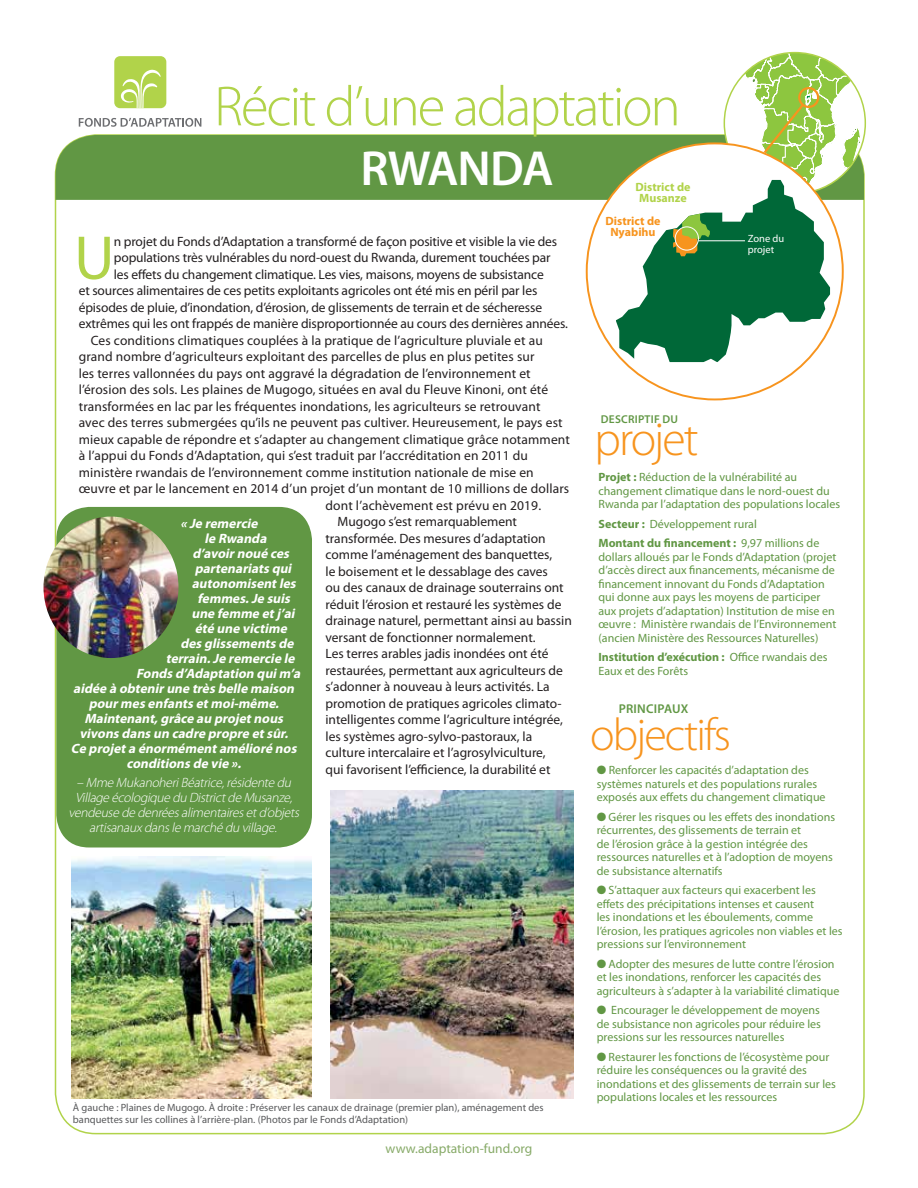
<style>
.page{position:relative;width:918px;height:1188px;background:#fff}
.page>*{position:absolute;margin:0;border:0;box-sizing:border-box;transform-origin:0 0}
.t1{font:62.4px "Myriad Pro";color:#b1d34a}
.t2{font:300 57px "Myriad Pro";letter-spacing:-.04em;color:#b1d34a}
.t3{font:600 49.5px "Myriad Pro";letter-spacing:-.02em;color:#fff}
.t4{font:300 47.85px "Myriad Pro";letter-spacing:-.04em;color:#f7941e}
.t5{font:300 46.05px "Myriad Pro";letter-spacing:-.04em;color:#f7941e}
.t6{font:13.5px "Myriad Pro";color:#231f20}
.t7{font:italic 700 13.5px "Myriad Pro";color:#fff}
.t8{font:italic 300 13.5px/15px "Myriad Pro";color:#fff;text-align:center}
.t9{font:13.5px "Myriad Pro";color:#87aa68}
.t10{font:600 12.75px "Myriad Pro";letter-spacing:.02em;color:#619744}
.t11{font:12px/13.5px "Myriad Pro";color:#619744}
.t12{font:700 12px/10.5px "Myriad Pro";color:#b1d34a;text-align:center}
.t13{font:700 12px/10.5px "Myriad Pro";color:#f7941e;text-align:center}
.t14{font:600 11.4px "Myriad Pro";letter-spacing:.02em;color:#619744}
.t15{font:10.5px/12px "Myriad Pro";color:#58595b}
.t16{font:10.5px/10.5px "Myriad Pro";color:#fff}
.s1{font-weight:700}
</style>
<div class="page">
<div style="left:56px;top:507px;width:256px;height:340px;background:#619744;border-radius:33px"></div>
<div style="left:56px;top:135px;width:560px;height:65px;background:#619744"></div>
<div style="left:587px;top:143px;width:256px;height:256px;background:#fff;border-radius:50%"></div>
<img style="left:71px;top:857px;width:241px;height:242px">
<img style="left:330px;top:790px;width:244px;height:309px">
<img style="left:44px;top:517px;width:134px;height:141px">
<svg style="left:616px;top:53px;width:249px;height:309px"></svg>
<div style="left:114px;top:56px;width:52px;height:52px;background:#b1d34a;border-radius:6px"></div>
<svg style="left:121px;top:70px;width:40px;height:38px"></svg>
<svg style="left:79px;top:118px;width:122px;height:9px"></svg>
<h2 class="t2" style="left:214px;top:72px;width:468px">Récit d’une adaptation</h2>
<h3 class="t3" style="left:360px;top:137px;width:195px">RWANDA</h3>
<p class="t12" style="left:635px;top:182px;width:57px">District de<br>Musanze</p>
<h1 class="t1" style="left:74px;top:219px;width:42px">U</h1>
<p class="t6" style="left:114px;top:233px;width:445px">n projet du Fonds d’Adaptation a transformé de façon positive et visible la vie des</p>
<p class="t6" style="left:114px;top:250px;width:438px">populations très vulnérables du nord-ouest du Rwanda, durement touchées par</p>
<p class="t6" style="left:114px;top:266px;width:431px">les effets du changement climatique. Les vies, maisons, moyens de subsistance</p>
<p class="t6" style="left:79px;top:283px;width:460px">et sources alimentaires de ces petits exploitants agricoles ont été mis en péril par les</p>
<p class="t6" style="left:79px;top:299px;width:465px">épisodes de pluie, d’inondation, d’érosion, de glissements de terrain et de sécheresse</p>
<p class="t6" style="left:79px;top:316px;width:491px">extrêmes qui les ont frappés de manière disproportionnée au cours des dernières années.</p>
<p class="t6" style="left:91px;top:332px;width:454px">Ces conditions climatiques couplées à la pratique de l’agriculture pluviale et au</p>
<p class="t6" style="left:79px;top:348px;width:457px">grand nombre d’agriculteurs exploitant des parcelles de plus en plus petites sur</p>
<p class="t6" style="left:79px;top:365px;width:453px">les terres vallonnées du pays ont aggravé la dégradation de l’environnement et</p>
<p class="t6" style="left:79px;top:381px;width:471px">l’érosion des sols. Les plaines de Mugogo, situées en aval du Fleuve Kinoni, ont été</p>
<p class="t6" style="left:79px;top:398px;width:463px">transformées en lac par les fréquentes inondations, les agriculteurs se retrouvant</p>
<p class="t6" style="left:79px;top:414px;width:485px">avec des terres submergées qu’ils ne peuvent pas cultiver. Heureusement, le pays est</p>
<p class="t6" style="left:79px;top:431px;width:493px">mieux capable de répondre et s’adapter au changement climatique grâce notamment</p>
<p class="t6" style="left:79px;top:447px;width:451px">à l’appui du Fonds d’Adaptation, qui s’est traduit par l’accréditation en 2011 du</p>
<p class="t6" style="left:79px;top:464px;width:457px">ministère rwandais de l’environnement comme institution nationale de mise en</p>
<p class="t6" style="left:79px;top:480px;width:492px">œuvre et par le lancement en 2014 d’un projet d’un montant de 10 millions de dollars</p>
<p class="t6" style="left:326px;top:497px;width:217px">dont l’achèvement est prévu en 2019.</p>
<p class="t6" style="left:338px;top:513px;width:181px">Mugogo s’est remarquablement</p>
<p class="t6" style="left:326px;top:530px;width:222px">transformée. Des mesures d’adaptation</p>
<p class="t6" style="left:326px;top:546px;width:228px">comme l’aménagement des banquettes,</p>
<p class="t6" style="left:326px;top:563px;width:224px">le boisement et le dessablage des caves</p>
<p class="t6" style="left:326px;top:579px;width:240px">ou des canaux de drainage souterrains ont</p>
<p class="t6" style="left:326px;top:596px;width:238px">réduit l’érosion et restauré les systèmes de</p>
<p class="t6" style="left:326px;top:612px;width:248px">drainage naturel, permettant ainsi au bassin</p>
<p class="t6" style="left:326px;top:629px;width:212px">versant de fonctionner normalement.</p>
<p class="t6" style="left:326px;top:645px;width:224px">Les terres arables jadis inondées ont été</p>
<p class="t6" style="left:326px;top:662px;width:239px">restaurées, permettant aux agriculteurs de</p>
<p class="t6" style="left:326px;top:678px;width:226px">s’adonner à nouveau à leurs activités. La</p>
<p class="t6" style="left:326px;top:695px;width:238px">promotion de pratiques agricoles climato-</p>
<p class="t6" style="left:326px;top:711px;width:239px">intelligentes comme l’agriculture intégrée,</p>
<p class="t6" style="left:326px;top:728px;width:208px">les systèmes agro-sylvo-pastoraux, la</p>
<p class="t6" style="left:326px;top:744px;width:222px">culture intercalaire et l’agrosylviculture,</p>
<p class="t6" style="left:326px;top:761px;width:227px">qui favorisent l’efficience, la durabilité et</p>
<p class="t7" style="left:180px;top:514px;width:82px">« Je remercie</p>
<p class="t7" style="left:205px;top:529px;width:67px">le Rwanda</p>
<p class="t7" style="left:192px;top:544px;width:102px">d’avoirnoué ces</p>
<p class="t7" style="left:195px;top:559px;width:101px">partenariatsqui</p>
<p class="t7" style="left:192px;top:574px;width:109px">autonomisentles</p>
<p class="t7" style="left:197px;top:589px;width:97px">femmes.Je suis</p>
<p class="t7" style="left:192px;top:604px;width:108px">une femme etj ’ai</p>
<p class="t7" style="left:195px;top:619px;width:97px">été une victime</p>
<p class="t7" style="left:180px;top:634px;width:118px">desglissementsde</p>
<p class="t7" style="left:166px;top:649px;width:134px">terrain.Je remercie le</p>
<p class="t7" style="left:136px;top:664px;width:169px">Fondsd’Adaptation quim’a</p>
<p class="t7" style="left:73px;top:679px;width:226px">aidée à obtenirune trèsbelle maison</p>
<p class="t7" style="left:89px;top:694px;width:195px">pourmesenfantsetmoi-même.</p>
<p class="t7" style="left:84px;top:709px;width:203px">Maintenant,grâce au projetnous</p>
<p class="t7" style="left:79px;top:724px;width:213px">vivonsdansun cadre propre etsûr.</p>
<p class="t7" style="left:71px;top:739px;width:230px">Ce projeta énormémentamélioré nos</p>
<p class="t7" style="left:126px;top:754px;width:119px">conditionsde vie ».</p>
<p class="t8" style="left:68px;top:775px;width:235px">– Mme MukanoheriBéatrice,résidente du Village écologique du Districtde Musanze, vendeuse de denréesalimentairesetd’objets artisanauxdansle marché du village.</p>
<p class="t15" style="left:73px;top:1101px;width:472px">À gauche : Plaines de Mugogo. À droite : Préserver les canaux de drainage (premier plan), aménagement des banquettes sur les collines à l’arrière-plan. (Photos par le Fonds d’Adaptation)</p>
<p class="t9" style="left:386px;top:1140px;width:148px">www.adaptation-fund.org</p>
<p class="t13" style="left:605px;top:215px;width:57px">District de<br>Nyabihu</p>
<p class="t16" style="left:748px;top:233px;width:38px">Zone du projet</p>
<p class="t14" style="left:601px;top:412px;width:79px">DESCRIPTIF DU</p>
<h3 class="t4" style="left:595px;top:411px;width:106px">projet</h3>
<p class="t11" style="left:599px;top:470px;width:243px"><span class="s1">Projet :</span> Réduction de la vulnérabilité au changement climatique dans le nord-ouest du<br>Rwanda par l’adaptation des populations locales</p>
<p class="t11" style="left:599px;top:514px;width:222px;line-height:19.5px"><span class="s1">Secteur :</span> Développement rural<br><span class="s1">Montant du financement :</span> 9,97 millions de</p>
<p class="t11" style="left:599px;top:550px;width:239px">dollars alloués par le Fonds d’Adaptation (projet d’accès direct aux financements, mécanisme de financement innovant du Fonds d’Adaptation qui donne aux pays les moyens de participer aux projets d’adaptation) Institution de mise en œuvre : Ministère rwandais de l’Environnement (ancien Ministère des Ressources Naturelles)</p>
<p class="t11" style="left:599px;top:650px;width:230px"><span class="s1">Institution d’exécution :</span> Office rwandais des<br>Eaux et des Forêts</p>
<p class="t10" style="left:619px;top:701px;width:71px">PRINCIPAUX</p>
<h3 class="t5" style="left:590px;top:707px;width:142px">objectifs</h3>
<p class="t11" style="left:597px;top:763px;width:230px">● Renforcer les capacités d’adaptation des systèmes naturels et des populations rurales exposés aux effets du changement climatique</p>
<p class="t11" style="left:597px;top:810px;width:240px">● Gérer les risques ou les effets des inondations récurrentes, des glissements de terrain et<br>de l’érosion grâce à la gestion intégrée des ressources naturelles et à l’adoption de moyens de subsistance alternatifs</p>
<p class="t11" style="left:597px;top:883px;width:247px">● S’attaquer aux facteurs qui exacerbent les effets des précipitations intenses et causent<br>les inondations et les éboulements, comme l’érosion, les pratiques agricoles non viables et les pressions sur l’environnement</p>
<p class="t11" style="left:597px;top:957px;width:244px">● Adopter des mesures de lutte contre l’érosion et les inondations, renforcer les capacités des agriculteurs à s’adapter à la variabilité climatique</p>
<p class="t11" style="left:597px;top:1003px;width:226px;text-align:justify">● Encourager le développement de moyens de subsistance non agricoles pour réduire les pressions sur les ressources naturelles</p>
<p class="t11" style="left:597px;top:1050px;width:241px">● Restaurer les fonctions de l’écosystème pour réduire les conséquences ou la gravité des inondations et des glissements de terrain sur les populations locales et les ressources</p>
</div>
